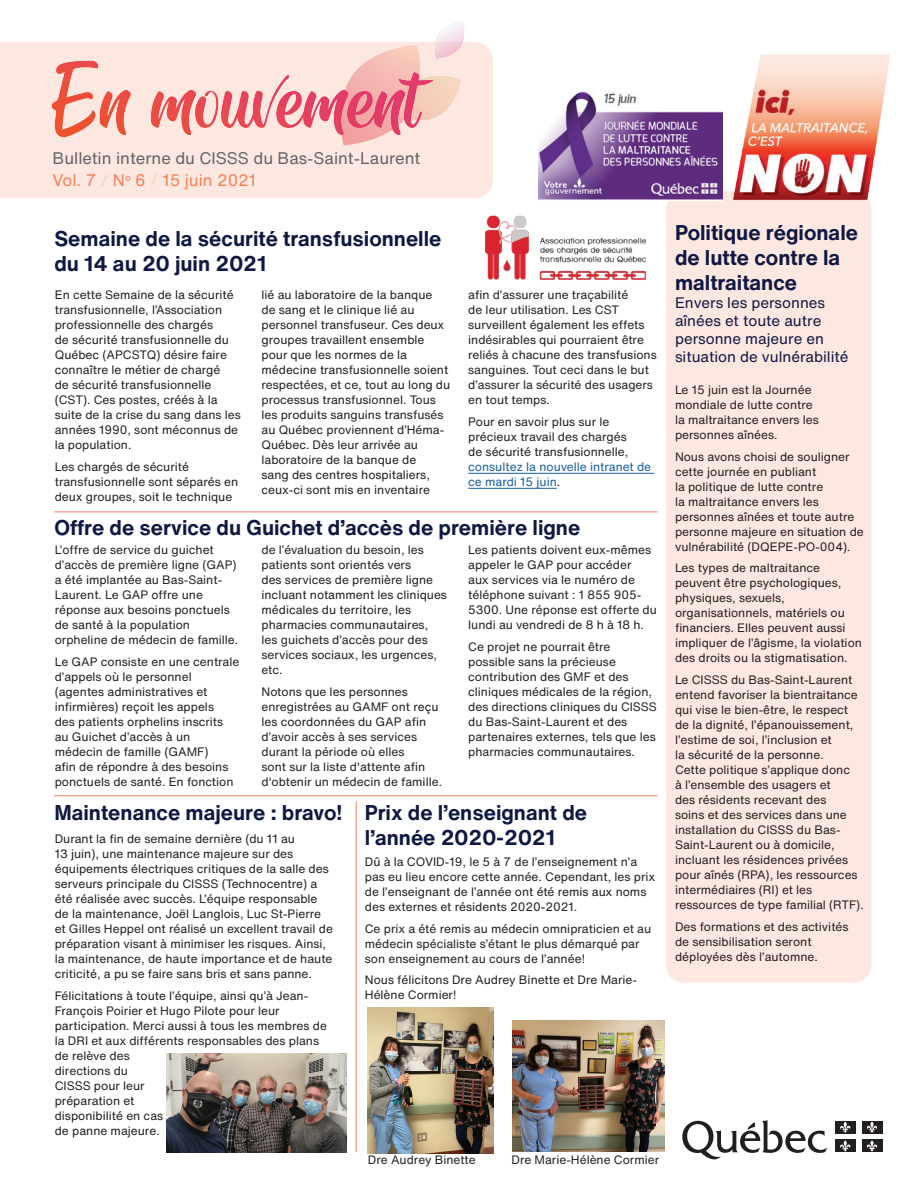
<style>
.page{position:relative;width:918px;height:1188px;background:#fff}
.page>*{position:absolute;margin:0;border:0;box-sizing:border-box;transform-origin:0 0}
.t1{font:700 21px/25.2px "Helvetica Now Text";color:#0f1842}
.t2{font:16.5px "Helvetica Now Text";color:#636366}
.t3{font:16.5px "Helvetica Now Text";color:#f47f57}
.t4{font:15px/18px "Helvetica Now Text";color:#0f1842}
.t5{font:12px/15px "Helvetica Now Text";color:#231f20}
.t6{font:12px/15px "Helvetica Now Text";color:#175d9e}
.s1{color:#fcd0bb}
.s2{color:#231f20}
</style>
<div class="page">
<div style="left:666px;top:191px;width:206px;height:792px;background:#fde8e1;border-radius:18px"></div>
<div style="left:0;top:42px;width:493px;height:156px;background:#fde8e1"></div>
<svg style="left:682px;top:1120px;width:145px;height:40px"></svg>
<div style="left:835px;top:1121px;width:21px;height:13px;background:#231f20"></div>
<svg style="left:840px;top:1121px;width:11px;height:12px"></svg>
<div style="left:862px;top:1121px;width:20px;height:13px;background:#231f20"></div>
<svg style="left:866px;top:1121px;width:12px;height:12px"></svg>
<div style="left:835px;top:1140px;width:21px;height:12px;background:#231f20"></div>
<svg style="left:840px;top:1140px;width:11px;height:12px"></svg>
<div style="left:862px;top:1140px;width:20px;height:12px;background:#231f20"></div>
<svg style="left:866px;top:1140px;width:12px;height:12px"></svg>
<img style="left:328px;top:21px;width:149px;height:141px">
<img style="left:32px;top:48px;width:418px;height:112px">
<hr style="left:54px;top:511px;width:604px;height:2px;background:#f0512e">
<hr style="left:54px;top:795px;width:604px;height:1px;background:#f0512e">
<hr style="left:468px;top:473px;width:186px;height:1px;background:#175d9e">
<hr style="left:468px;top:488px;width:89px;height:1px;background:#175d9e">
<img style="left:733px;top:55px;width:157px;height:149px">
<img style="left:539px;top:91px;width:183px;height:110px">
<img style="left:166px;top:1053px;width:181px;height:99px">
<img style="left:485px;top:215px;width:162px;height:65px">
<hr style="left:356px;top:802px;width:1px;height:350px;background:#f0512e">
<img style="left:368px;top:1008px;width:125px;height:145px">
<img style="left:513px;top:1021px;width:152px;height:131px">
<h2 class="t2" style="left:53px;top:146px;width:369px">Bulletin interne du CISSS du Bas-Saint-Laurent</h2>
<h2 class="t3" style="left:52px;top:168px;width:205px">Vol. 7 <span class="s1">/</span> N<sup>o</sup> 6 <span class="s1">/</span> 15 juin 2021</h2>
<h1 class="t1" style="left:54px;top:225px;width:389px">Semaine de la sécurité transfusionnelle du 14 au 20 juin 2021</h1>
<p class="t5" style="left:55px;top:287px;width:188px">En cette Semaine de la sécurité transfusionnelle, l’Association professionnelle des chargés<br>de sécurité transfusionnelle du<br>Québec (APCSTQ) désire faire connaître le métier de chargé<br>de sécurité transfusionnelle (CST). Ces postes, créés à la suite de la crise du sang dans les années 1990, sont méconnus de la population.</p>
<p class="t5" style="left:55px;top:459px;width:185px">Les chargés de sécurité transfusionnelle sont séparés en deux groupes, soit le technique</p>
<p class="t5" style="left:261px;top:287px;width:190px">lié au laboratoire de la banque<br>de sang et le clinique lié au personnel transfuseur. Ces deux groupes travaillent ensemble pour que les normes de la médecine transfusionnelle soient respectées, et ce, tout au long du processus transfusionnel. Tous les produits sanguins transfusés au Québec proviennent d’Héma-<br>Québec. Dès leur arrivée au laboratoire de la banque de<br>sang des centres hospitaliers, ceux-ci sont mis en inventaire</p>
<p class="t5" style="left:468px;top:287px;width:190px">afin d’assurer une traçabilité<br>de leur utilisation. Les CST surveillent également les effets indésirables qui pourraient être reliés à chacune des transfusions sanguines. Tout ceci dans le but d’assurer la sécurité des usagers en tout temps.</p>
<p class="t5" style="left:468px;top:414px;width:162px">Pour en savoir plus sur le précieux travail des chargés de sécurité transfusionnelle,</p>
<p class="t6" style="left:468px;top:459px;width:184px">consultez la nouvelle intranet de ce mardi 15 juin<span class="s2">.</span></p>
<h1 class="t1" style="left:54px;top:514px;width:528px">Offre de service du Guichet d’accès de première ligne</h1>
<p class="t5" style="left:55px;top:542px;width:185px">L’offre de service du guichet d’accès de première ligne (GAP) a été implantée au Bas-Saint-<br>Laurent. Le GAP offre une réponse aux besoins ponctuels de santé à la population orpheline de médecin de famille.</p>
<p class="t5" style="left:55px;top:654px;width:186px">Le GAP consiste en une centrale d’appels où le personnel (agentes administratives et infirmières) reçoit les appels<br>des patients orphelins inscrits au Guichet d’accès à un médecin de famille (GAMF)<br>afin de répondre à des besoins ponctuels de santé. En fonction</p>
<p class="t5" style="left:262px;top:542px;width:187px">de l’évaluation du besoin, les patients sont orientés vers<br>des services de première ligne incluant notamment les cliniques médicales du territoire, les pharmacies communautaires, les guichets d’accès pour des services sociaux, les urgences, etc.</p>
<p class="t5" style="left:262px;top:684px;width:182px">Notons que les personnes enregistrées au GAMF ont reçu les coordonnées du GAP afin d’avoir accès à ses services durant la période où elles<br>sont sur la liste d'attente afin d'obtenir un médecin de famille.</p>
<p class="t5" style="left:468px;top:542px;width:190px">Les patients doivent eux-mêmes appeler le GAP pour accéder<br>aux services via le numéro de téléphone suivant : 1 855 905-<br>5300. Une réponse est offerte du lundi au vendredi de 8 h à 18 h.</p>
<p class="t5" style="left:468px;top:639px;width:190px">Ce projet ne pourrait être possible sans la précieuse contribution des GMF et des cliniques médicales de la région, des directions cliniques du CISSS du Bas-Saint-Laurent et des partenaires externes, tels que les pharmacies communautaires.</p>
<h1 class="t1" style="left:365px;top:799px;width:224px;text-indent:-311px">Maintenance majeure : bravo! Prix de l’enseignant de l’année 2020-2021</h1>
<p class="t5" style="left:55px;top:831px;width:280px">Durant la fin de semaine dernière (du 11 au<br>13 juin), une maintenance majeure sur des équipements électriques critiques de la salle des serveurs principale du CISSS (Technocentre) a été réalisée avec succès. L’équipe responsable de la maintenance, Joël Langlois, Luc St-Pierre et Gilles Heppel ont réalisé un excellent travail de préparation visant à minimiser les risques. Ainsi, la maintenance, de haute importance et de haute criticité, a pu se faire sans bris et sans panne.</p>
<p class="t5" style="left:55px;top:988px;width:274px">Félicitations à toute l’équipe, ainsi qu’à Jean-<br>François Poirier et Hugo Pilote pour leur participation. Merci aussi à tous les membres de la DRI et aux différents responsables des plans de relève des<br>directions du<br>CISSS pour leur<br>préparation et<br>disponibilité en cas<br>de panne majeure.</p>
<p class="t5" style="left:365px;top:854px;width:292px">Dû à la COVID-19, le 5 à 7 de l’enseignement n’a pas eu lieu encore cette année. Cependant, les prix de l’enseignant de l’année ont été remis aux noms des externes et résidents 2020-2021.</p>
<p class="t5" style="left:365px;top:920px;width:288px">Ce prix a été remis au médecin omnipraticien et au médecin spécialiste s’étant le plus démarqué par son enseignement au cours de l’année!</p>
<p class="t5" style="left:365px;top:972px;width:274px">Nous félicitons Dre Audrey Binette et Dre Marie-<br>Hélène Cormier!</p>
<p class="t5" style="left:368px;top:1152px;width:109px">Dre Audrey Binette</p>
<p class="t5" style="left:511px;top:1152px;width:149px">Dre Marie-Hélène Cormier</p>
<h1 class="t1" style="left:675px;top:219px;width:185px">Politique régionale de lutte contre la maltraitance</h1>
<p class="t4" style="left:675px;top:294px;width:175px">Envers les personnes aînées et toute autre personne majeure en situation de vulnérabilité</p>
<p class="t5" style="left:675px;top:382px;width:145px">Le 15 juin est la Journée mondiale de lutte contre la maltraitance envers les personnes aînées.</p>
<p class="t5" style="left:675px;top:448px;width:190px">Nous avons choisi de souligner cette journée en publiant<br>la politique de lutte contre<br>la maltraitance envers les personnes aînées et toute autre personne majeure en situation de vulnérabilité (DQEPE-PO-004).</p>
<p class="t5" style="left:675px;top:560px;width:188px">Les types de maltraitance peuvent être psychologiques, physiques, sexuels, organisationnels, matériels ou financiers. Elles peuvent aussi impliquer de l’âgisme, la violation des droits ou la stigmatisation.</p>
<p class="t5" style="left:675px;top:672px;width:190px">Le CISSS du Bas-Saint-Laurent entend favoriser la bientraitance qui vise le bien-être, le respect de la dignité, l’épanouissement, l’estime de soi, l’inclusion et<br>la sécurité de la personne.<br>Cette politique s’applique donc<br>à l’ensemble des usagers et<br>des résidents recevant des<br>soins et des services dans une installation du CISSS du Bas-<br>Saint-Laurent ou à domicile, incluant les résidences privées pour aînés (RPA), les ressources intermédiaires (RI) et les ressources de type familial (RTF).</p>
<p class="t5" style="left:675px;top:919px;width:175px">Des formations et des activités de sensibilisation seront déployées dès l’automne.</p>
</div>
